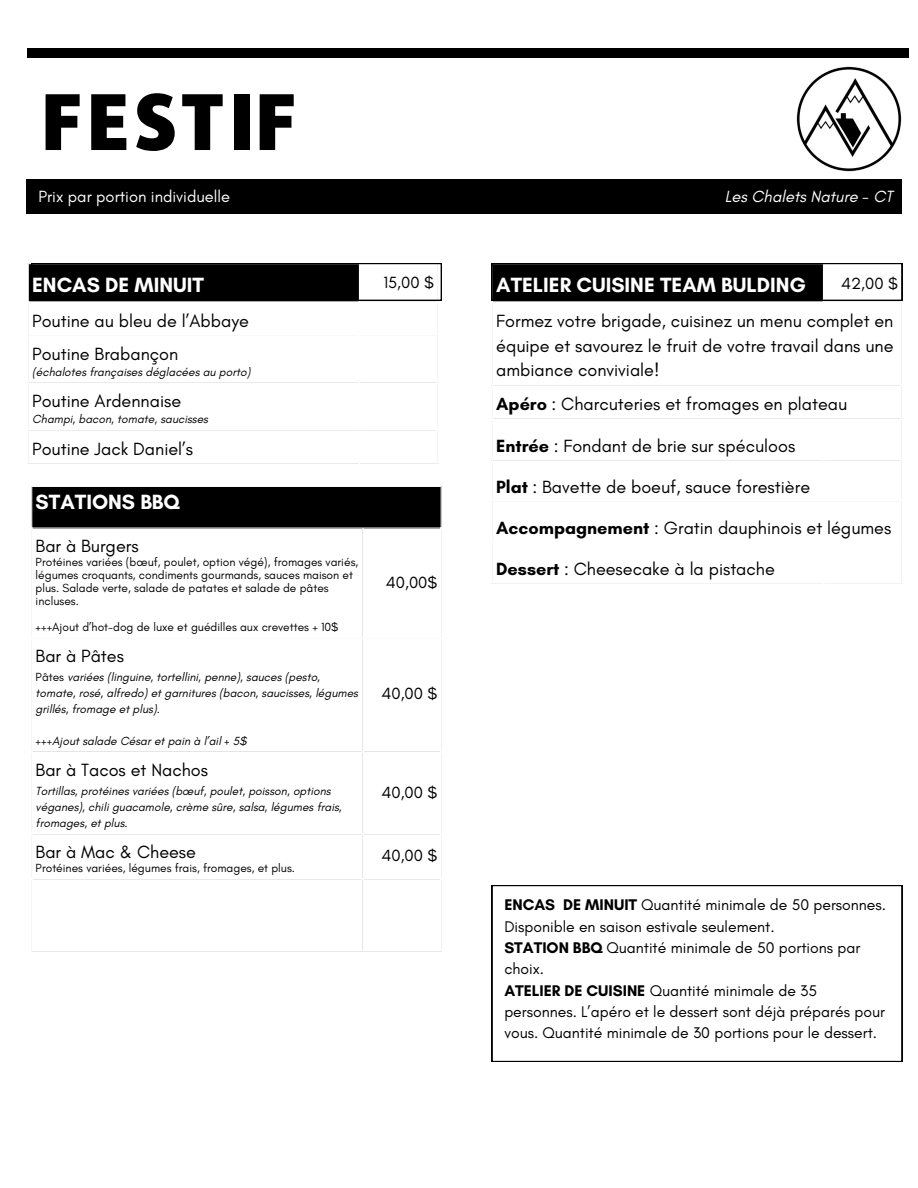
<style>
.page{position:relative;width:918px;height:1188px;background:#fff}
.page>*{position:absolute;margin:0;border:0;box-sizing:border-box;transform-origin:0 0}
.t1{font:900 77.85px "Repo";letter-spacing:.02em;color:#000}
.t2{font:700 21px "Glacial Indifference";color:#fff}
.t3{font:18px/24.8px "Glacial Indifference";color:#000;text-align:justify}
.t4{font:16.5px "Glacial Indifference";color:#000}
.t5{font:16.5px "Glacial Indifference";color:#fff}
.t6{font:italic 16.5px "Glacial Indifference";color:#fff}
.t7{font:15.75px/21.3px "Glacial Indifference";color:#000}
.t8{font:italic 12px/16px "Glacial Indifference";color:#000}
.t9{font:12px/13px "Glacial Indifference";color:#000}
.s1{font-style:normal}
.s2{font-weight:700}
</style>
<div class="page">
<div style="left:27px;top:48px;width:882px;height:10px;background:#000"></div>
<div style="left:27px;top:179px;width:875px;height:35px;background:#000"></div>
<svg style="left:492px;top:885px;width:410px;height:177px"></svg>
<img style="left:796px;top:66px;width:106px;height:106px">
<div style="left:492px;top:263px;width:332px;height:39px;background:#000"></div>
<hr style="left:492px;top:264px;width:1px;height:319px;background:#fff">
<hr style="left:823px;top:264px;width:1px;height:37px;background:#fff">
<hr style="left:492px;top:301px;width:410px;height:1px;background:#fff">
<svg style="left:492px;top:263px;width:410px;height:37px"></svg>
<div style="left:28px;top:263px;width:332px;height:39px;background:#000"></div>
<hr style="left:28px;top:264px;width:1px;height:199px;background:#fff">
<hr style="left:359px;top:264px;width:1px;height:199px;background:#fff">
<hr style="left:28px;top:263px;width:410px;height:1px;background:#fff">
<hr style="left:28px;top:301px;width:410px;height:1px;background:#fff">
<svg style="left:31px;top:263px;width:411px;height:37px"></svg>
<div style="left:31px;top:486px;width:410px;height:42px;background:#000"></div>
<hr style="left:31px;top:487px;width:1px;height:464px;background:#fff">
<hr style="left:31px;top:486px;width:411px;height:1px;background:#fff">
<h1 class="t1" style="left:41px;top:68px;width:260px">FESTIF</h1>
<p class="t5" style="left:38px;top:186px;width:193px">Prix par portion individuelle</p>
<p class="t2" style="left:32px;top:272px;width:173px">ENCAS DE MINUIT</p>
<p class="t4" style="left:383px;top:272px;width:52px">15,00 $</p>
<p class="t3" style="left:32px;top:308px;width:218px">Poutine au bleu de l’Abbaye</p>
<p class="t3" style="left:32px;top:341px;width:148px">Poutine Brabançon</p>
<p class="t8" style="left:32px;top:363px;width:220px">(échalotes françaises déglacées au porto)</p>
<p class="t3" style="left:32px;top:388px;width:150px">Poutine Ardennaise</p>
<p class="t8" style="left:32px;top:411px;width:177px">Champi, bacon, tomate, saucisses</p>
<p class="t3" style="left:32px;top:436px;width:162px">Poutine Jack Daniel’s</p>
<p class="t2" style="left:36px;top:489px;width:146px">STATIONS BBQ</p>
<p class="t3" style="left:36px;top:533px;width:105px">Bar à Burgers</p>
<p class="t9" style="left:36px;top:555px;width:324px">Protéines variées (bœuf, poulet, option végé), fromages variés, légumes croquants, condiments gourmands, sauces maison et plus. Salade verte, salade de patates et salade de pâtes incluses.</p>
<p class="t9" style="left:36px;top:620px;width:304px">+++Ajout d’hot-dog de luxe et guédilles aux crevettes + 10$</p>
<p class="t4" style="left:386px;top:572px;width:53px">40,00$</p>
<p class="t3" style="left:36px;top:644px;width:90px">Bar à Pâtes</p>
<p class="t8" style="left:36px;top:669px;width:324px"><span class="s1">Pâtes</span> variées (linguine, tortellini, penne), sauces (pesto, tomate, rosé, alfredo) et garnitures (bacon, saucisses, légumes grillés, fromage et plus).</p>
<p class="t8" style="left:36px;top:733px;width:213px">+++Ajout salade César et pain à l’ail + 5$</p>
<p class="t4" style="left:382px;top:684px;width:57px">40,00 $</p>
<p class="t3" style="left:36px;top:757px;width:174px">Bar à Tacos et Nachos</p>
<p class="t8" style="left:36px;top:783px;width:308px">Tortillas, protéines variées (bœuf, poulet, poisson, options véganes), chili guacamole, crème sûre, salsa, légumes frais, fromages, et plus.</p>
<p class="t4" style="left:382px;top:782px;width:57px">40,00 $</p>
<p class="t3" style="left:36px;top:839px;width:162px">Bar à Mac &amp; Cheese</p>
<p class="t9" style="left:36px;top:861px;width:261px">Protéines variées, légumes frais, fromages, et plus.</p>
<p class="t4" style="left:382px;top:845px;width:57px">40,00 $</p>
<p class="t6" style="left:725px;top:186px;width:169px">Les Chalets Nature - CT</p>
<p class="t2" style="left:496px;top:272px;width:311px">ATELIER CUISINE TEAM BULDING</p>
<p class="t4" style="left:841px;top:273px;width:58px">42,00 $</p>
<p class="t3" style="left:496px;top:308px;width:399px">Formez votre brigade, cuisinez un menu complet en équipe et savourez le fruit de votre travail dans une ambiance conviviale!</p>
<p class="t3" style="left:496px;top:391px;width:353px"><span class="s2">Apéro</span> : Charcuteries et fromages en plateau</p>
<p class="t3" style="left:496px;top:433px;width:301px"><span class="s2">Entrée</span> : Fondant de brie sur spéculoos</p>
<p class="t3" style="left:496px;top:474px;width:315px"><span class="s2">Plat</span> : Bavette de boeuf, sauce forestière</p>
<p class="t3" style="left:496px;top:515px;width:397px"><span class="s2">Accompagnement</span> : Gratin dauphinois et légumes</p>
<p class="t3" style="left:496px;top:557px;width:280px"><span class="s2">Dessert</span> : Cheesecake à la pistache</p>
<p class="t7" style="left:504px;top:894px;width:383px"><span class="s2">ENCAS DE MINUIT</span> Quantité minimale de 50 personnes.<br>Disponible en saison estivale seulement.</p>
<p class="t7" style="left:504px;top:937px;width:357px"><span class="s2">STATION BBQ</span> Quantité minimale de 50 portions par choix.</p>
<p class="t7" style="left:504px;top:980px;width:382px"><span class="s2">ATELIER DE CUISINE</span> Quantité minimale de 35 personnes. L’apéro et le dessert sont déjà préparés pour vous. Quantité minimale de 30 portions pour le dessert.</p>
</div>
